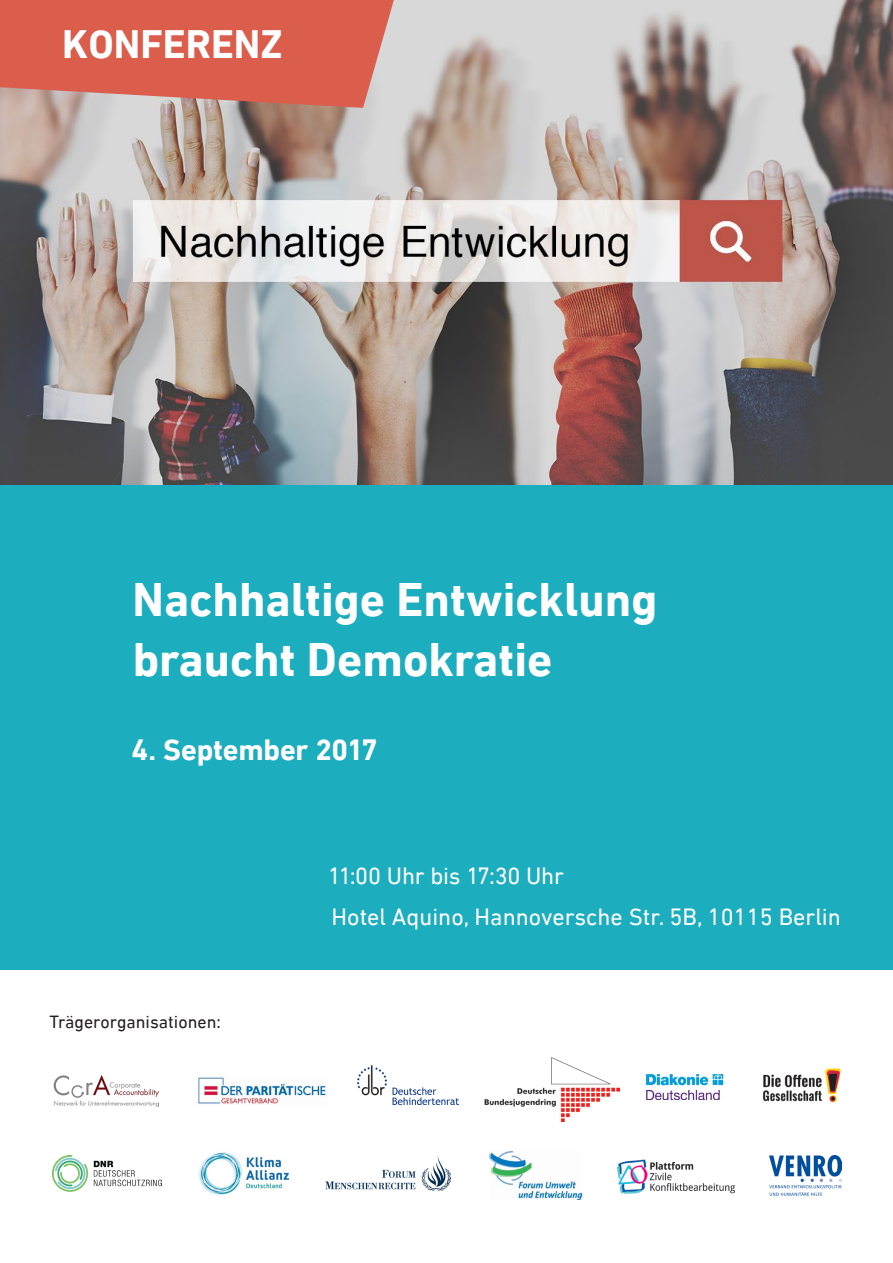
<style>
.page{position:relative;width:893px;height:1263px;background:#fff}
.page>*{position:absolute;margin:0;border:0;box-sizing:border-box;transform-origin:0 0}
.Titel{font:700 48px/60px "DIN Next LT Pro";color:#fff}
.t1{font:700 40.5px "DIN Next LT Pro";color:#fff}
.t2{font:700 30px "DIN Next LT Pro";letter-spacing:-.005em;color:#fff}
.t3{font:24px "DIN Next LT Pro";color:#fff}
.t4{font:18px "DIN Next LT Pro";color:#231f20}
</style>
<div class="page">
<img style="left:197px;top:1077px;width:129px;height:28px">
<div style="left:0;top:484px;width:893px;height:485px;background:#1cadbe"></div>
<img style="left:325px;top:1156px;width:125px;height:36px">
<img style="left:770px;top:1155px;width:72px;height:41px">
<img style="left:490px;top:1152px;width:92px;height:47px">
<img style="left:646px;top:1074px;width:77px;height:26px">
<img style="left:617px;top:1160px;width:118px;height:34px">
<img style="left:53px;top:1075px;width:106px;height:31px">
<img style="left:0;top:0;width:893px;height:485px">
<img style="left:485px;top:1058px;width:135px;height:63px">
<img style="left:763px;top:1068px;width:78px;height:35px">
<svg style="left:0;top:0;width:394px;height:108px;background:#d86959"></svg>
<img style="left:198px;top:1152px;width:91px;height:43px">
<img style="left:358px;top:1065px;width:101px;height:39px">
<img style="left:52px;top:1155px;width:110px;height:36px">
<p class="t1" style="left:62px;top:21px;width:222px">KONFERENZ</p>
<h1 class="Titel" style="left:133px;top:570px;width:526px">Nachhaltige Entwicklung braucht Demokratie</h1>
<p class="t2" style="left:132px;top:732px;width:248px">4. September 2017</p>
<p class="t4" style="left:50px;top:1011px;width:173px">Trägerorganisationen:</p>
<p class="t3" style="left:328px;top:861px;width:237px">11:00 Uhr bis 17:30 Uhr</p>
<p class="t3" style="left:332px;top:902px;width:511px">Hotel Aquino, Hannoversche Str. 5B, 10115 Berlin</p>
</div>
